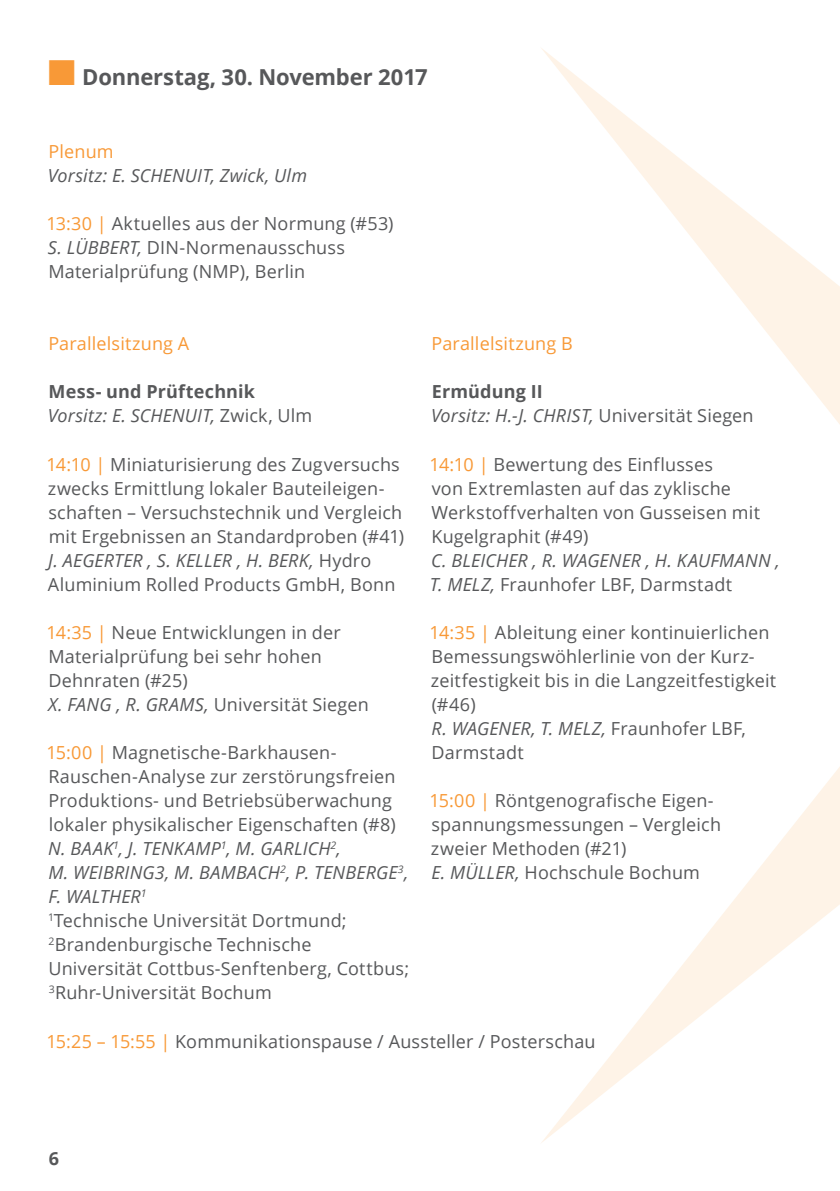
<style>
.page{position:relative;width:840px;height:1191px;background:#fff}
.page>*{position:absolute;margin:0;border:0;box-sizing:border-box;transform-origin:0 0}
.t1{font:700 22px "Open Sans";letter-spacing:-.005em;color:#57585a}
.t2{font:18px/24px "Open Sans";letter-spacing:.01em;color:#57585a}
.t3{font:italic 18px/24px "Open Sans";letter-spacing:.01em;color:#57585a}
.t4{font:700 18px/24px "Open Sans";letter-spacing:.01em;color:#57585a}
.t5{font:18px "Open Sans";letter-spacing:.01em;color:#f89937}
.s1{color:#f89937}
.s2{font-style:italic}
.s3{font-weight:400;font-style:italic}
.s4{font-weight:400}
.s5{font-weight:700;font-style:normal}
.s6{font-style:normal}
</style>
<div class="page">
<svg style="left:541px;top:48px;width:298px;height:1095px"></svg>
<p class="t1" style="left:48px;top:61px;width:381px"><span class="s1">■</span> Donnerstag, 30. November 2017</p>
<p class="t5" style="left:48px;top:139px;width:67px">Plenum</p>
<p class="t3" style="left:48px;top:163px;width:260px">Vorsitz: E. SCHENUIT, Zwick, Ulm</p>
<p class="t2" style="left:46px;top:211px;width:348px"><span class="s1">13:30 |</span> Aktuelles aus der Normung (#53)<br><span class="s2">S. LÜBBERT,</span> DIN-Normenausschuss<br>Materialprüfung (NMP), Berlin</p>
<p class="t5" style="left:48px;top:331px;width:142px">Parallelsitzung A</p>
<p class="t4" style="left:48px;top:379px;width:266px">Mess- und Prüftechnik<br><span class="s3">Vorsitz: E. SCHENUIT,</span> <span class="s4">Zwick, Ulm</span></p>
<p class="t2" style="left:46px;top:451px;width:359px"><span class="s1">14:10 |</span> Miniaturisierung des Zugversuchs zwecks Ermittlung lokaler Bauteileigen&shy;schaften – Versuchstechnik und Vergleich mit Ergebnissen an Standardproben (#41)<br><span class="s2">J. AEGERTER , S. KELLER , H. BERK,</span> Hydro Aluminium Rolled Products GmbH, Bonn</p>
<p class="t2" style="left:46px;top:619px;width:324px"><span class="s1">14:35 |</span> Neue Entwicklungen in der<br>Materialprüfung bei sehr hohen<br>Dehnraten (#25)<br><span class="s2">X. FANG , R. GRAMS,</span> Universität Siegen</p>
<p class="t2" style="left:46px;top:739px;width:364px"><span class="s1">15:00 |</span> Magnetische-Barkhausen-Rauschen-Analyse zur zerstörungsfreien Produktions- und Betriebsüberwachung lokaler physikalischer Eigenschaften (#8)<br><span class="s2">N. BAAK</span><sup>1</sup><span class="s2">, J. TENKAMP</span><sup>1</sup><span class="s2">, M. GARLICH</span><sup>2</sup><span class="s2">,<br>M. WEIBRING3, M. BAMBACH</span><sup>2</sup><span class="s2">, P. TENBERGE</span><sup>3</sup><span class="s2">, F. WALTHER</span><sup>1<br></sup><sup>1</sup>Technische Universität Dortmund; <sup>2</sup>Brandenburgische Technische<br>Universität Cottbus-Senftenberg, Cottbus; <sup>3</sup>Ruhr-Universität Bochum</p>
<p class="t5" style="left:431px;top:331px;width:143px">Parallelsitzung B</p>
<p class="t3" style="left:431px;top:379px;width:324px"><span class="s5">Ermüdung II<br></span>Vorsitz: H.-J. CHRIST, <span class="s6">Universität Siegen</span></p>
<p class="t2" style="left:429px;top:451px;width:332px"><span class="s1">14:10 |</span> Bewertung des Einflusses<br>von Extremlasten auf das zyklische<br>Werkstoffverhalten von Gusseisen mit<br>Kugelgraphit (#49)</p>
<p class="t3" style="left:429px;top:547px;width:351px">C. BLEICHER , R. WAGENER , H. KAUFMANN ,<br>T. MELZ, <span class="s6">Fraunhofer LBF, Darmstadt</span></p>
<p class="t2" style="left:429px;top:619px;width:348px"><span class="s1">14:35 |</span> Ableitung einer kontinuierlichen<br>Bemessungswöhlerlinie von der Kurz&shy;zeitfestigkeit bis in die Langzeitfestigkeit (#46)<br><span class="s2">R. WAGENER, T. MELZ,</span> Fraunhofer LBF,<br>Darmstadt</p>
<p class="t2" style="left:429px;top:787px;width:293px"><span class="s1">15:00 |</span> Röntgenografische Eigen&shy;spannungsmessungen – Vergleich zweier Methoden (#21)<br><span class="s2">E. MÜLLER,</span> Hochschule Bochum</p>
<p class="t2" style="left:46px;top:1029px;width:550px"><span class="s1">15:25 – 15:55 |</span> Kommunikationspause / Aussteller / Posterschau</p>
<p class="t4" style="left:49px;top:1146px;width:12px">6</p>
</div>
